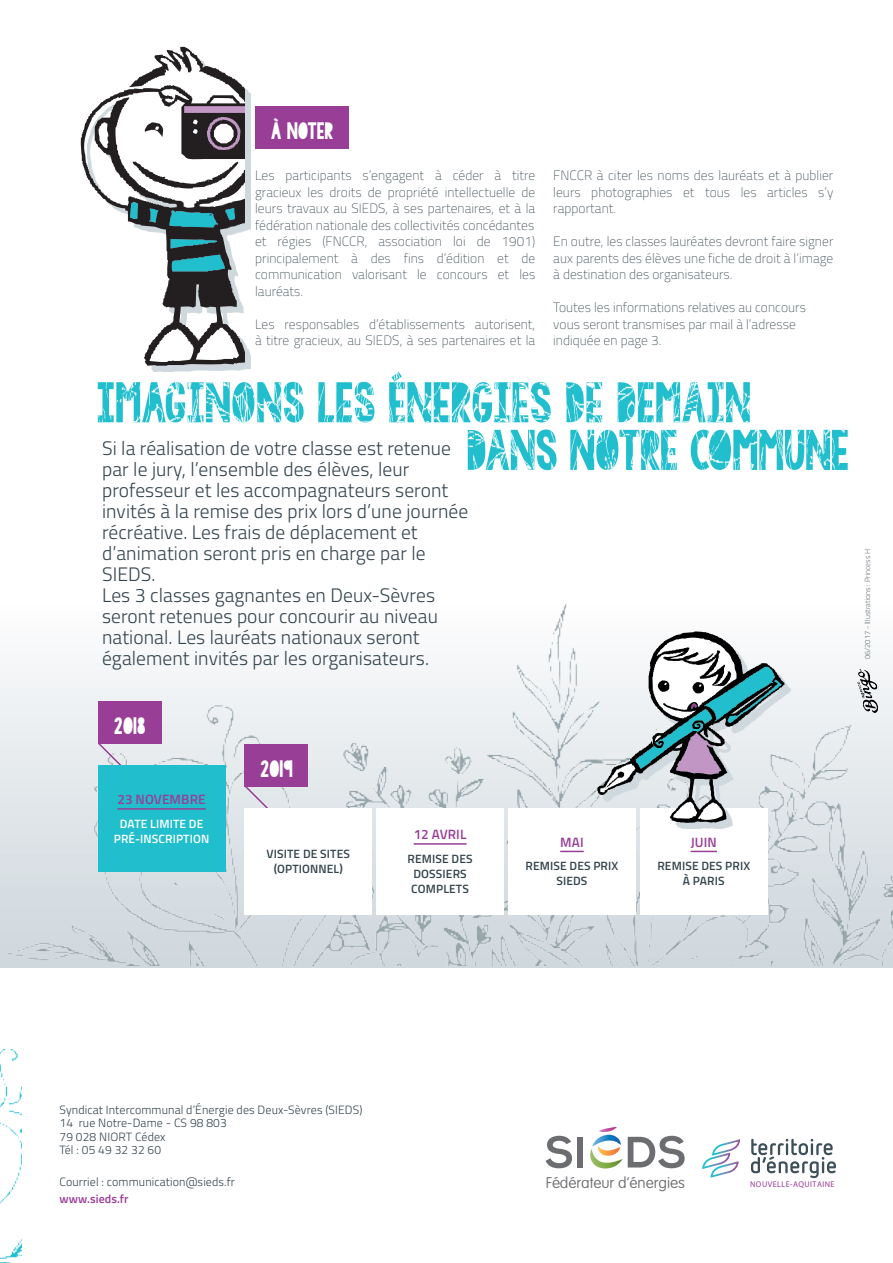
<style>
.page{position:relative;width:893px;height:1263px;background:#fff}
.page>*{position:absolute;margin:0;border:0;box-sizing:border-box;transform-origin:0 0}
.Txt_paragraphe-1{font:22.5px "KGBLESSYOURHEART";letter-spacing:.005em;color:#fff}
.t1{font:300 19.5px/21px "Titillium";letter-spacing:.005em;color:#33444d}
.t2{font:100 15.3px "VAG Rounded";color:#6c6d70}
.Txt_courant{font:100 13.5px/16.5px "Titillium";letter-spacing:.005em;color:#33444d;text-align:justify}
.t3{font:600 13.5px "Titillium";letter-spacing:.01em;color:#983e97}
.t4{font:300 12px "Titillium";letter-spacing:.01em;color:#33444d}
.t5{font:600 12px/15px "Titillium";letter-spacing:.01em;color:#33444d;text-align:center}
.t6{font:600 12px "Titillium";letter-spacing:.01em;color:#fff}
.t7{font:600 12px "Titillium";letter-spacing:.005em;color:#983e97}
.t8{font:700 8.25px "Netto OT";letter-spacing:.05em;color:#983e97}
.t9{font:300 7.5px "Titillium";color:#697379}
</style>
<div class="page">
<img style="left:0;top:967px;width:21px;height:296px">
<img style="left:0;top:604px;width:893px;height:361px">
<div style="left:255px;top:106px;width:94px;height:43px;background:#983e97"></div>
<svg style="left:96px;top:741px;width:35px;height:34px"></svg>
<div style="left:98px;top:702px;width:64px;height:42px;background:#983e97"></div>
<div style="left:244px;top:744px;width:64px;height:43px;background:#983e97"></div>
<div style="left:98px;top:765px;width:127px;height:107px;background:#21bece"></div>
<hr style="left:117px;top:808px;width:89px;height:2px;background:#983e97">
<div style="left:244px;top:808px;width:128px;height:106px;background:#fff"></div>
<div style="left:376px;top:808px;width:128px;height:106px;background:#fff"></div>
<hr style="left:414px;top:843px;width:53px;height:2px;background:#983e97">
<div style="left:508px;top:808px;width:128px;height:106px;background:#fff"></div>
<svg style="left:560px;top:851px;width:24px;height:1px"></svg>
<div style="left:640px;top:808px;width:127px;height:106px;background:#fff"></div>
<svg style="left:691px;top:851px;width:26px;height:1px"></svg>
<svg style="left:468px;top:429px;width:380px;height:41px"></svg>
<img style="left:537px;top:429px;width:293px;height:41px">
<svg style="left:98px;top:381px;width:652px;height:41px"></svg>
<img style="left:166px;top:372px;width:236px;height:50px">
<svg style="left:151px;top:87px;width:100px;height:285px;fill:#cfd8dd"></svg>
<svg style="left:81px;top:47px;width:163px;height:319px"></svg>
<svg style="left:636px;top:637px;width:154px;height:192px"></svg>
<svg style="left:597px;top:631px;width:187px;height:192px"></svg>
<svg style="left:702px;top:1139px;width:38px;height:39px"></svg>
<svg style="left:751px;top:1139px;width:85px;height:39px"></svg>
<svg style="left:546px;top:1136px;width:26px;height:32px"></svg>
<div style="left:577px;top:1137px;width:6px;height:30px;background:#6c6d70"></div>
<svg style="left:590px;top:1127px;width:95px;height:41px"></svg>
<p class="Txt_paragraphe-1" style="left:271px;top:116px;width:64px">À NOTER</p>
<p class="Txt_courant" style="left:255px;top:167px;width:282px">Les participants s’engagent à céder à titre gracieux les droits de propriété intellectuelle de leurs travaux au SIEDS, à ses partenaires, et à la fédération nationale des collectivités concédantes</p>
<p class="Txt_courant" style="left:255px;top:233px;width:282px">et régies (FNCCR, association loi de 1901) principalement à des fins d’édition et de communication valorisant le concours et les lauréats.</p>
<p class="Txt_courant" style="left:255px;top:315px;width:282px">Les responsables d’établissements autorisent, à titre gracieux, au SIEDS, à ses partenaires et la</p>
<p class="Txt_courant" style="left:553px;top:167px;width:282px">FNCCR à citer les noms des lauréats et à publier leurs photographies et tous les articles s’y rapportant.</p>
<p class="Txt_courant" style="left:553px;top:233px;width:282px">En outre, les classes lauréates devront faire signer aux parents des élèves une fiche de droit à l’image à destination des organisateurs.</p>
<p class="Txt_courant" style="left:553px;top:299px;width:254px">Toutes les informations relatives au concours</p>
<p class="Txt_courant" style="left:553px;top:315px;width:244px">vous seront transmises par mail à l’adresse</p>
<p class="Txt_courant" style="left:553px;top:332px;width:110px">indiquée en page 3.</p>
<p class="t1" style="left:102px;top:437px;width:368px">Si la réalisation de votre classe est retenue par le jury, l’ensemble des élèves, leur professeur et les accompagnateurs seront invités à la remise des prix lors d’une journée récréative. Les frais de déplacement et d’animation seront pris en charge par le SIEDS.</p>
<p class="t1" style="left:102px;top:584px;width:337px">Les 3 classes gagnantes en Deux-Sèvres seront retenues pour concourir au niveau national. Les lauréats nationaux seront également invités par les organisateurs.</p>
<p class="Txt_paragraphe-1" style="left:114px;top:712px;width:33px">2018</p>
<p class="t3" style="left:117px;top:789px;width:90px">23 NOVEMBRE</p>
<p class="t6" style="left:120px;top:815px;width:85px">DATE LIMITE DE</p>
<p class="t6" style="left:114px;top:830px;width:97px">PRÉ-INSCRIPTION</p>
<p class="Txt_paragraphe-1" style="left:260px;top:754px;width:34px">2019</p>
<p class="t5" style="left:267px;top:846px;width:85px">VISITE DE SITES</p>
<p class="t5" style="left:274px;top:861px;width:71px">(OPTIONNEL)</p>
<p class="t3" style="left:414px;top:824px;width:54px">12 AVRIL</p>
<p class="t5" style="left:408px;top:851px;width:67px">REMISE DES<br>DOSSIERS<br>COMPLETS</p>
<p class="t3" style="left:560px;top:832px;width:25px">MAI</p>
<p class="t5" style="left:526px;top:858px;width:94px">REMISE DES PRIX</p>
<p class="t5" style="left:556px;top:873px;width:33px">SIEDS</p>
<p class="t3" style="left:691px;top:832px;width:28px">JUIN</p>
<p class="t5" style="left:657px;top:858px;width:94px">REMISE DES PRIX</p>
<p class="t5" style="left:683px;top:873px;width:43px">À PARIS</p>
<p class="t9" style="left:862px;top:659px;width:111px;rotate:-90deg">06/2017 - Illustrations : Princess H</p>
<p class="t4" style="left:60px;top:1101px;width:304px">Syndicat Intercommunal d’Énergie des Deux-Sèvres (SIEDS)</p>
<p class="t4" style="left:60px;top:1114px;width:169px">14 rue Notre-Dame - CS 98 803</p>
<p class="t4" style="left:60px;top:1128px;width:108px">79 028 NIORT Cédex</p>
<p class="t4" style="left:60px;top:1141px;width:103px">Tél : 05 49 32 32 60</p>
<p class="t4" style="left:60px;top:1173px;width:177px">Courriel : communication@sieds.fr</p>
<p class="t7" style="left:60px;top:1190px;width:70px">www.sieds.fr</p>
<p class="t2" style="left:546px;top:1174px;width:141px">Fédérateur d’énergies</p>
<p class="t8" style="left:750px;top:1179px;width:86px">NOUVELLE-AQUITAINE</p>
</div>
